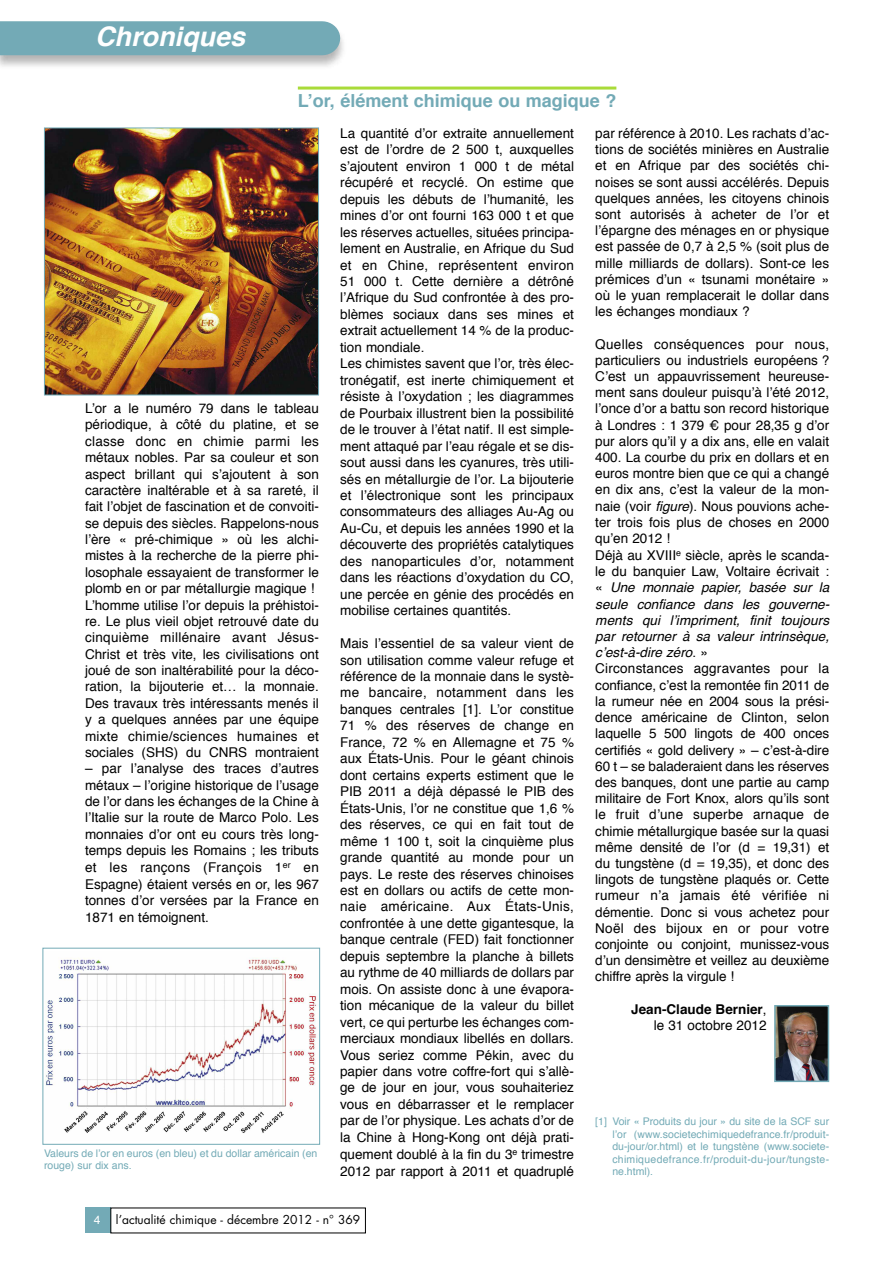
<style>
.page{position:relative;width:893px;height:1263px;background:#fff}
.page>*{position:absolute;margin:0;border:0;box-sizing:border-box;transform-origin:0 0}
.t1{font:italic 700 27px "Helvetica";color:#fff}
.t2{font:700 18px "Helvetica";color:#73aab6}
.t3{font:13.5px/16.5px "Helvetica";color:#000}
.t4{font:700 13.5px/16.2px "Helvetica";color:#000;text-align:right}
.t5{font:12px "Futura";color:#000}
.t6{font:12px "Helvetica";color:#fff}
.t7{font:10.5px/12.6px "Helvetica";color:#73aab6;text-align:justify}
.s1{font-style:italic}
.s2{font-weight:400}
</style>
<div class="page">
<div style="left:0;top:21px;width:340px;height:34px;background:#73aab6"></div>
<div style="left:85px;top:1208px;width:26px;height:25px;background:#73aab6"></div>
<hr style="left:298px;top:87px;width:318px;height:3px;background:#a9db39">
<img style="left:46px;top:130px;width:271px;height:263px">
<div style="left:44px;top:128px;width:275px;height:267px;border:1px solid #73aab6"></div>
<img style="left:45px;top:958px;width:272px;height:175px">
<div style="left:43px;top:948px;width:277px;height:197px;border:1px solid #73aab6"></div>
<img style="left:777px;top:1008px;width:49px;height:71px">
<div style="left:774px;top:1005px;width:55px;height:77px;border:2px solid #73aab6"></div>
<h1 class="t1" style="left:95px;top:25px;width:151px">Chroniques</h1>
<h2 class="t2" style="left:298px;top:93px;width:320px">L’or, élément chimique ou magique ?</h2>
<p class="t3" style="left:85px;top:401px;width:235px">L’or a le numéro 79 dans le tableau périodique, à côté du platine, et se classe donc en chimie parmi les métaux nobles. Par sa couleur et son aspect brillant qui s’ajoutent à son caractère inaltérable et à sa rareté, il fait l’objet de fascination et de convoiti&shy;se depuis des siècles. Rappelons-nous l’ère « pré-chimique » où les alchi&shy;mistes à la recherche de la pierre phi&shy;losophale essayaient de transformer le plomb en or par métallurgie magique !<br>L’homme utilise l’or depuis la préhistoi&shy;re. Le plus vieil objet retrouvé date du cinquième millénaire avant Jésus-Christ et très vite, les civilisations ont joué de son inaltérabilité pour la déco&shy;ration, la bijouterie et… la monnaie.<br>Des travaux très intéressants menés il y a quelques années par une équipe mixte chimie/sciences humaines et sociales (SHS) du CNRS montraient</p>
<p class="t3" style="left:85px;top:761px;width:235px;text-align:justify">– par l’analyse des traces d’autres métaux – l’origine historique de l’usage de l’or dans les échanges de la Chine à l’Italie sur la route de Marco Polo. Les monnaies d’or ont eu cours très long&shy;temps depuis les Romains ; les tributs et les rançons (François 1<sup>er</sup> en Espagne) étaient versés en or, les 967 tonnes d’or versées par la France en 1871 en témoignent.</p>
<p class="t7" style="left:44px;top:1148px;width:275px">Valeurs de l’or en euros (en bleu) et du dollar américain (en rouge) sur dix ans.</p>
<p class="t3" style="left:340px;top:126px;width:235px">La quantité d’or extraite annuellement est de l’ordre de 2 500 t, auxquelles s’ajoutent environ 1 000 t de métal récupéré et recyclé. On estime que depuis les débuts de l’humanité, les mines d’or ont fourni 163 000 t et que les réserves actuelles, situées principa&shy;lement en Australie, en Afrique du Sud et en Chine, représentent environ 51 000 t. Cette dernière a détrôné l’Afrique du Sud confrontée à des pro&shy;blèmes sociaux dans ses mines et extrait actuellement 14 % de la produc&shy;tion mondiale.<br>Les chimistes savent que l’or, très élec&shy;tronégatif, est inerte chimiquement et résiste à l’oxydation ; les diagrammes de Pourbaix illustrent bien la possibilité de le trouver à l’état natif. Il est simple&shy;ment attaqué par l’eau régale et se dis&shy;sout aussi dans les cyanures, très utili&shy;sés en métallurgie de l’or. La bijouterie et l’électronique sont les principaux consommateurs des alliages Au-Ag ou Au-Cu, et depuis les années 1990 et la découverte des propriétés catalytiques des nanoparticules d’or, notamment dans les réactions d’oxydation du CO, une percée en génie des procédés en mobilise certaines quantités.</p>
<p class="t3" style="left:340px;top:636px;width:235px;text-align:justify">Mais l’essentiel de sa valeur vient de son utilisation comme valeur refuge et référence de la monnaie dans le systè&shy;me bancaire, notamment dans les banques centrales [1]. L’or constitue 71 % des réserves de change en France, 72 % en Allemagne et 75 % aux États-Unis. Pour le géant chinois dont certains experts estiment que le PIB 2011 a déjà dépassé le PIB des États-Unis, l’or ne constitue que 1,6 % des réserves, ce qui en fait tout de même 1 100 t, soit la cinquième plus grande quantité au monde pour un pays. Le reste des réserves chinoises est en dollars ou actifs de cette mon&shy;naie américaine. Aux États-Unis, confrontée à une dette gigantesque, la banque centrale (FED) fait fonctionner depuis septembre la planche à billets au rythme de 40 milliards de dollars par mois. On assiste donc à une évapora&shy;tion mécanique de la valeur du billet vert, ce qui perturbe les échanges com&shy;merciaux mondiaux libellés en dollars.<br>Vous seriez comme Pékin, avec du papier dans votre coffre-fort qui s’allè&shy;ge de jour en jour, vous souhaiteriez vous en débarrasser et le remplacer par de l’or physique. Les achats d’or de la Chine à Hong-Kong ont déjà prati&shy;quement doublé à la fin du 3<sup>e</sup> trimestre 2012 par rapport à 2011 et quadruplé</p>
<p class="t6" style="left:94px;top:1215px;width:8px">4</p>
<p class="t5" style="left:116px;top:1214px;width:246px">l’actualité chimique - décembre 2012 - n° 369</p>
<p class="t3" style="left:595px;top:126px;width:235px;text-align:justify">par référence à 2010. Les rachats d’ac&shy;tions de sociétés minières en Australie et en Afrique par des sociétés chi&shy;noises se sont aussi accélérés. Depuis quelques années, les citoyens chinois sont autorisés à acheter de l’or et l’épargne des ménages en or physique est passée de 0,7 à 2,5 % (soit plus de mille milliards de dollars). Sont-ce les prémices d’un « tsunami monétaire » où le yuan remplacerait le dollar dans les échanges mondiaux ?</p>
<p class="t3" style="left:595px;top:337px;width:235px">Quelles conséquences pour nous, particuliers ou industriels européens ?<br>C’est un appauvrissement heureuse&shy;ment sans douleur puisqu’à l’été 2012, l’once d’or a battu son record historique à Londres : 1 379 € pour 28,35 g d’or pur alors qu’il y a dix ans, elle en valait 400. La courbe du prix en dollars et en euros montre bien que ce qui a changé en dix ans, c’est la valeur de la mon&shy;naie (voir <span class="s1">figure</span>). Nous pouvions ache&shy;ter trois fois plus de choses en 2000 qu’en 2012 !<br>Déjà au XVIII<sup>e</sup> siècle, après le scanda&shy;le du banquier Law, Voltaire écrivait : « <span class="s1">Une monnaie papier, basée sur la seule confiance dans les gouverne&shy;ments qui l’impriment, finit toujours par retourner à sa valeur intrinsèque, c’est-à-dire zéro</span>. »<br>Circonstances aggravantes pour la confiance, c’est la remontée fin 2011 de la rumeur née en 2004 sous la prési&shy;dence américaine de Clinton, selon laquelle 5 500 lingots de 400 onces certifiés « gold delivery » – c’est-à-dire 60 t – se baladeraient dans les réserves des banques, dont une partie au camp militaire de Fort Knox, alors qu’ils sont le fruit d’une superbe arnaque de chimie métallurgique basée sur la quasi même densité de l’or (d = 19,31) et du tungstène (d = 19,35), et donc des lingots de tungstène plaqués or. Cette rumeur n’a jamais été vérifiée ni démentie. Donc si vous achetez pour Noël des bijoux en or pour votre conjointe ou conjoint, munissez-vous d’un densimètre et veillez au deuxième chiffre après la virgule !</p>
<p class="t4" style="left:631px;top:1002px;width:137px">Jean-Claude Bernier<span class="s2">, le 31 octobre 2012</span></p>
<p class="t7" style="left:612px;top:1116px;width:218px;text-indent:-17px">[1] Voir « Produits du jour » du site de la SCF sur l’or (www.societechimiquedefrance.fr/produit&shy;du-jour/or.html) et le tungstène (www.societe&shy;chimiquedefrance.fr/produit-du-jour/tungste&shy;ne.html).</p>
</div>
